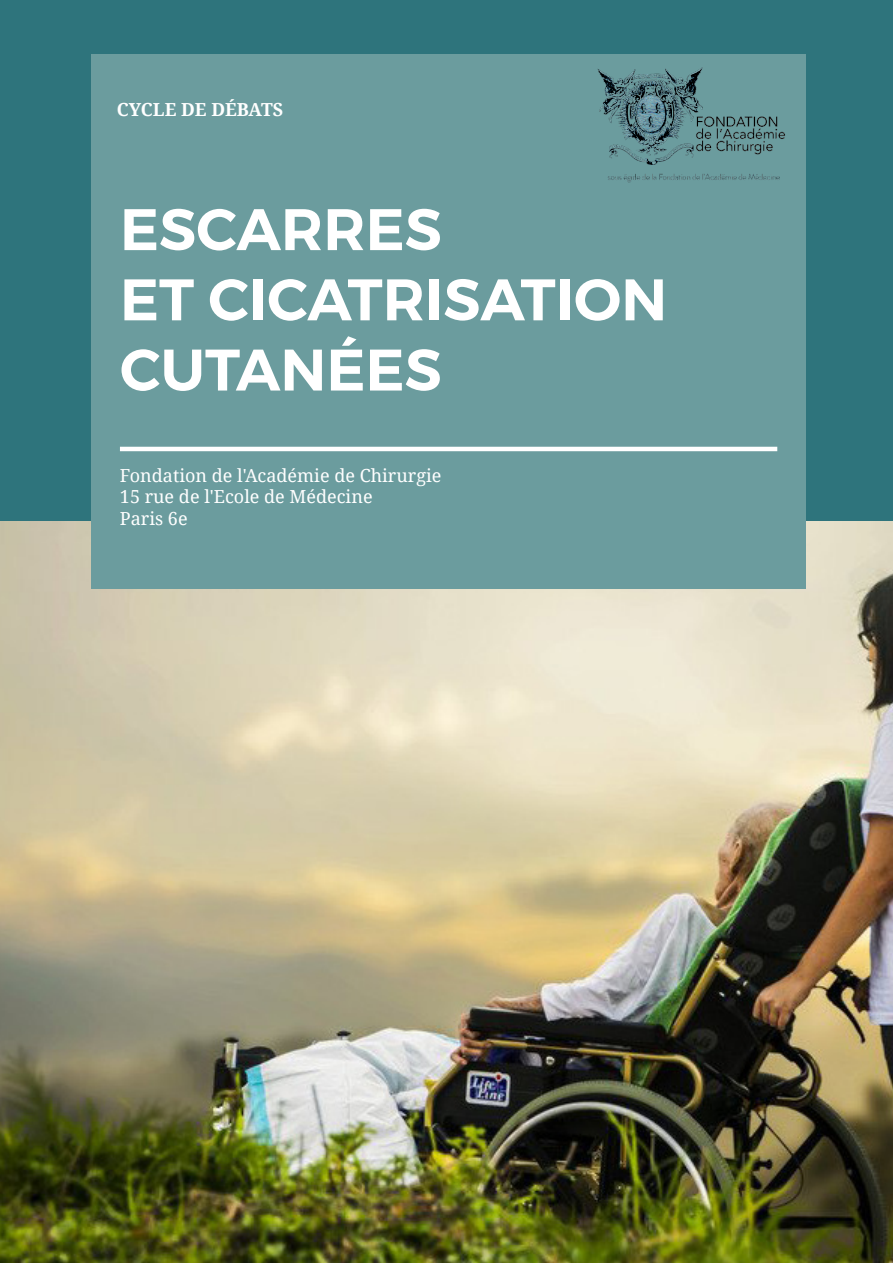
<style>
.page{position:relative;width:893px;height:1263px;background:#fff}
.page>*{position:absolute;margin:0;border:0;box-sizing:border-box;transform-origin:0 0}
.t1{font:600 58.5px/70.2px "Montserrat";color:#fff}
.t2{font:18px "Droid Serif";color:#fff}
.t3{font:700 18px "Droid Serif";color:#fff}
</style>
<div class="page">
<img style="left:0;top:521px;width:893px;height:742px">
<div style="left:0;top:0;width:893px;height:521px;background:#2e747c"></div>
<div style="left:91px;top:54px;width:715px;height:535px;background:#6b9c9e"></div>
<hr style="left:120px;top:447px;width:657px;height:4px;background:#fff">
<img style="left:597px;top:67px;width:188px;height:116px">
<p class="t3" style="left:117px;top:97px;width:168px">CYCLE DE DÉBATS</p>
<p class="t1" style="left:120px;top:195px;width:323px">ESCARRES</p>
<p class="t1" style="left:120px;top:265px;width:549px">ET CICATRISATION<br>CUTANÉES</p>
<p class="t2" style="left:120px;top:463px;width:323px">Fondation de l'Académie de Chirurgie</p>
<p class="t2" style="left:120px;top:484px;width:254px">15 rue de l'Ecole de Médecine</p>
<p class="t2" style="left:120px;top:506px;width:69px">Paris 6e</p>
</div>
